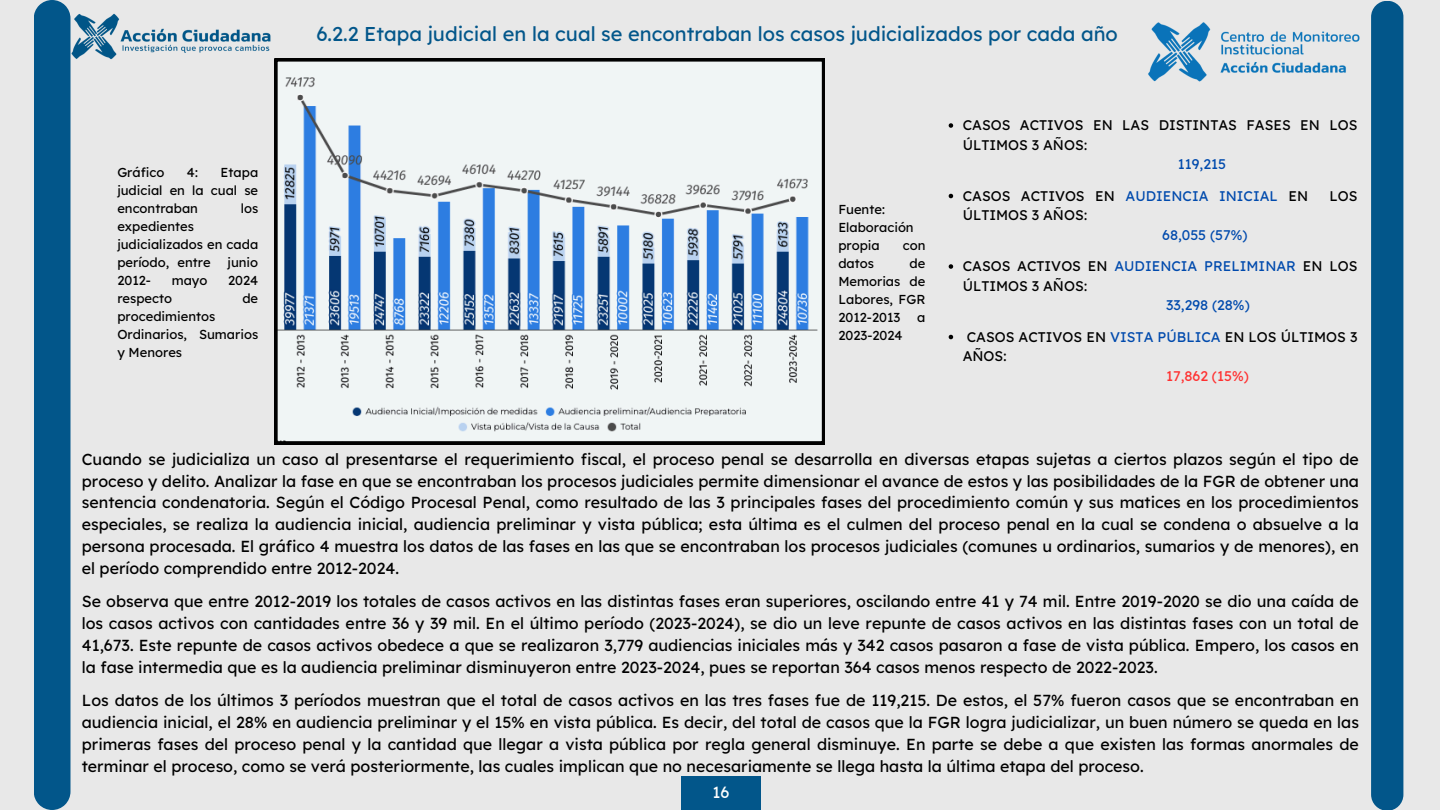
<style>
.page{position:relative;width:1440px;height:810px;background:#e8e8e8}
.page>*{position:absolute;margin:0;border:0;box-sizing:border-box;transform-origin:0 0}
.t1{font:20px "Lexend Deca";color:#02568a}
.t2{font:16px/21.8px "Lexend Deca";color:#000;text-align:justify}
.t3{font:16px "Lexend Deca";color:#fff}
.t4{font:14px/19.5px "Lexend Deca";color:#000}
.t5{font:14px "Lexend Deca";color:#004aad}
.t6{font:14px "Lexend Deca";color:#ff3131}
.t7{font:13px/18px "Lexend Deca";color:#000}
.s1{color:#004aad}
</style>
<div class="page">
<div style="left:681px;top:776px;width:79px;height:34px;background:#02568a"></div>
<div style="left:34px;top:0;width:36px;height:810px;background:#02568a"></div>
<div style="left:1371px;top:1px;width:32px;height:809px;background:#02568a;border-radius:16px"></div>
<img style="left:61px;top:0;width:210px;height:77px">
<img style="left:1148px;top:12px;width:224px;height:80px">
<svg style="left:275px;top:59px;width:550px;height:385px"></svg>
<svg style="left:949px;top:123px;width:4px;height:5px"></svg>
<svg style="left:949px;top:194px;width:4px;height:4px"></svg>
<svg style="left:949px;top:264px;width:4px;height:5px"></svg>
<svg style="left:949px;top:335px;width:4px;height:4px"></svg>
<p class="t7" style="left:117px;top:163px;width:49px">Gráfico</p>
<p class="t7" style="left:187px;top:163px;width:13px">4:</p>
<p class="t7" style="left:117px;top:163px;width:142px;text-align:justify;text-indent:103px">Etapa judicial en la cual se encontraban</p>
<p class="t7" style="left:241px;top:199px;width:19px">los</p>
<p class="t7" style="left:117px;top:217px;width:142px">expedientes judicializados en cada período, entre</p>
<p class="t7" style="left:228px;top:253px;width:32px">junio</p>
<p class="t7" style="left:117px;top:271px;width:35px">2012-</p>
<p class="t7" style="left:172px;top:271px;width:37px">mayo</p>
<p class="t7" style="left:228px;top:271px;width:32px">2024</p>
<p class="t7" style="left:117px;top:289px;width:56px">respecto</p>
<p class="t7" style="left:242px;top:289px;width:17px">de</p>
<p class="t7" style="left:117px;top:307px;width:142px">procedimientos<br>Ordinarios, Sumarios y Menores</p>
<p class="t1" style="left:316px;top:21px;width:803px">6.2.2 Etapa judicial en la cual se encontraban los casos judicializados por cada año</p>
<p class="t7" style="left:838px;top:200px;width:77px">Fuente:<br>Elaboración propia</p>
<p class="t7" style="left:903px;top:236px;width:24px">con</p>
<p class="t7" style="left:838px;top:254px;width:37px">datos</p>
<p class="t7" style="left:838px;top:254px;width:89px;text-align:justify;text-indent:71px">de Memorias de Labores, FGR 2012-2013</p>
<p class="t7" style="left:917px;top:308px;width:10px">a</p>
<p class="t7" style="left:838px;top:326px;width:66px">2023-2024</p>
<p class="t4" style="left:963px;top:115px;width:396px">CASOS ACTIVOS EN LAS DISTINTAS FASES EN LOS<br>ÚLTIMOS 3 AÑOS:</p>
<p class="t5" style="left:1178px;top:155px;width:50px">119,215</p>
<p class="t4" style="left:963px;top:186px;width:347px">CASOS ACTIVOS EN <span class="s1">AUDIENCIA INICIAL</span> EN</p>
<p class="t4" style="left:1329px;top:186px;width:30px">LOS</p>
<p class="t4" style="left:963px;top:205px;width:126px">ÚLTIMOS 3 AÑOS:</p>
<p class="t5" style="left:1162px;top:226px;width:87px">68,055 (57%)</p>
<p class="t4" style="left:963px;top:256px;width:396px">CASOS ACTIVOS EN <span class="s1">AUDIENCIA PRELIMINAR</span> EN LOS<br>ÚLTIMOS 3 AÑOS:</p>
<p class="t5" style="left:1166px;top:296px;width:85px">33,298 (28%)</p>
<p class="t4" style="left:963px;top:327px;width:396px">CASOS ACTIVOS EN <span class="s1">VISTA PÚBLICA</span> EN LOS ÚLTIMOS 3<br>AÑOS:</p>
<h2 class="t6" style="left:1166px;top:367px;width:84px">17,862 (15%)</h2>
<h1 class="t2" style="left:82px;top:448px;width:1279px">Cuando se judicializa un caso al presentarse el requerimiento fiscal, el proceso penal se desarrolla en diversas etapas sujetas a ciertos plazos según el tipo de proceso y delito. Analizar la fase en que se encontraban los procesos judiciales permite dimensionar el avance de estos y las posibilidades de la FGR de obtener una sentencia condenatoria. Según el Código Procesal Penal, como resultado de las 3 principales fases del procedimiento común y sus matices en los procedimientos especiales, se realiza la audiencia inicial, audiencia preliminar y vista pública; esta última es el culmen del proceso penal en la cual se condena o absuelve a la persona procesada. El gráfico 4 muestra los datos de las fases en las que se encontraban los procesos judiciales (comunes u ordinarios, sumarios y de menores), en el período comprendido entre 2012-2024.</h1>
<p class="t2" style="left:82px;top:591px;width:1279px">Se observa que entre 2012-2019 los totales de casos activos en las distintas fases eran superiores, oscilando entre 41 y 74 mil. Entre 2019-2020 se dio una caída de los casos activos con cantidades entre 36 y 39 mil. En el último período (2023-2024), se dio un leve repunte de casos activos en las distintas fases con un total de 41,673. Este repunte de casos activos obedece a que se realizaron 3,779 audiencias iniciales más y 342 casos pasaron a fase de vista pública. Empero, los casos en la fase intermedia que es la audiencia preliminar disminuyeron entre 2023-2024, pues se reportan 364 casos menos respecto de 2022-2023.</p>
<p class="t2" style="left:82px;top:690px;width:1279px">Los datos de los últimos 3 períodos muestran que el total de casos activos en las tres fases fue de 119,215. De estos, el 57% fueron casos que se encontraban en audiencia inicial, el 28% en audiencia preliminar y el 15% en vista pública. Es decir, del total de casos que la FGR logra judicializar, un buen número se queda en las primeras fases del proceso penal y la cantidad que llegar a vista pública por regla general disminuye. En parte se debe a que existen las formas anormales de terminar el proceso, como se verá posteriormente, las cuales implican que no necesariamente se llega hasta la última etapa del proceso.</p>
<p class="t3" style="left:712px;top:782px;width:18px">16</p>
</div>
